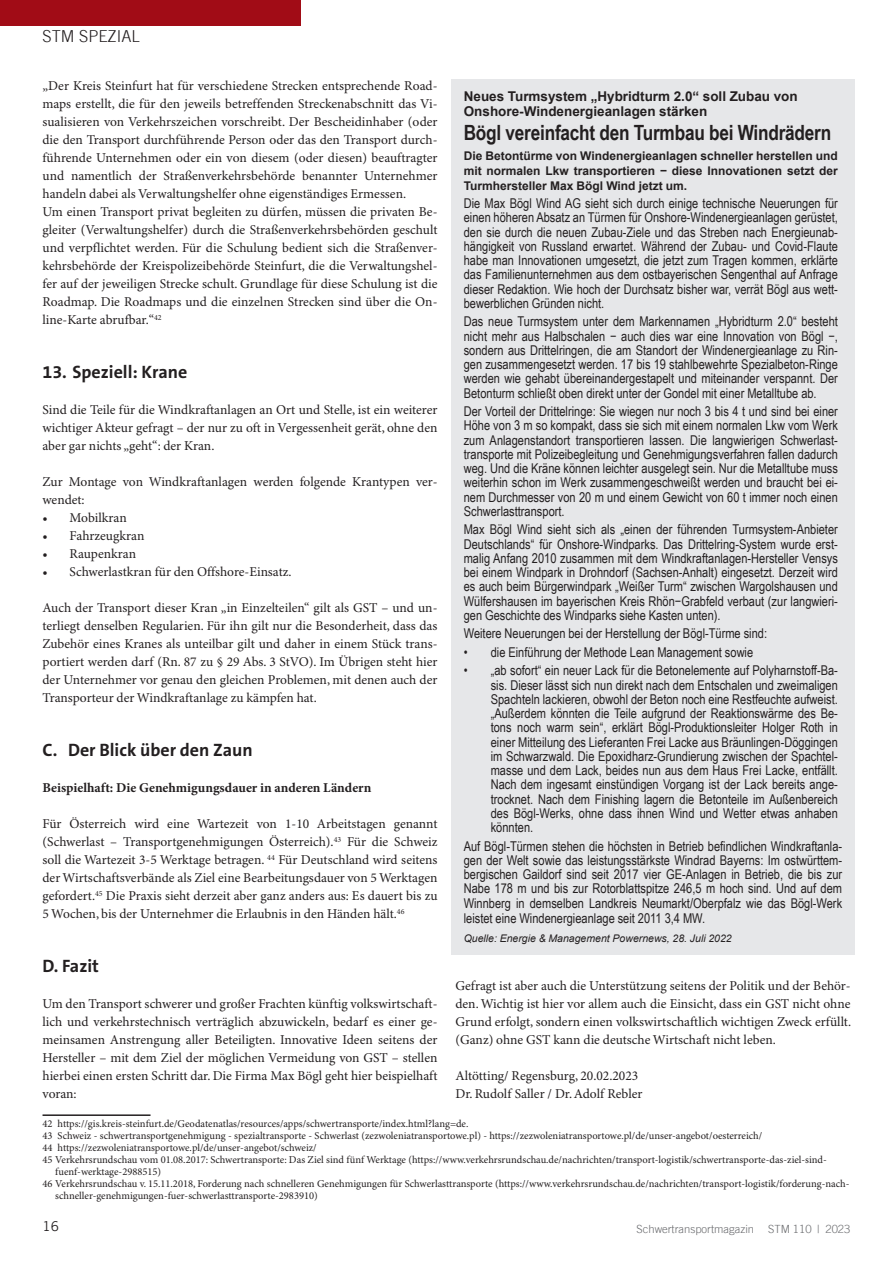
<style>
.page{position:relative;width:893px;height:1263px;background:#fff}
.page>*{position:absolute;margin:0;border:0;box-sizing:border-box;transform-origin:0 0}
.t1{font:700 21px "Arial Narrow";letter-spacing:-.01em;color:#231f20}
.Zwischeüberschrft_Fl{font:700 18px "The Sans B W7";color:#231f20}
.t2{font:300 16.5px "Trade Gothic LT";color:#231f20}
.t3{font:13.5px/14.2px "Arial Narrow";color:#231f20;text-align:justify}
.t4{font:13.5px/18px "Minion Pro";color:#231f20;text-align:justify}
.t5{font:700 13.5px/15px "Arial";color:#231f20}
.t6{font:700 13.5px "Minion Pro";color:#231f20}
.t7{font:13.5px "Trade Gothic LT";color:#231f20}
.t8{font:700 12px/15px "Arial";color:#231f20;text-align:justify}
.t9{font:300 11.25px "Trade Gothic LT";color:#6c6d70}
.Fussnote{font:10.5px/12px "Minion Pro";color:#231f20}
.t10{font:italic 10.5px "Arial";color:#231f20}
</style>
<div class="page">
<div style="left:0;top:0;width:300px;height:26px;background:#a10c16"></div>
<hr style="left:43px;top:1114px;width:108px;height:2px;background:#231f20">
<div style="left:451px;top:79px;width:404px;height:876px;background:#e6e7e9"></div>
<p class="t2" style="left:43px;top:26px;width:99px">STM SPEZIAL</p>
<p class="t4" style="left:43px;top:77px;width:396px">„Der Kreis Steinfurt hat für verschiedene Strecken entsprechende Road&shy;maps erstellt, die für den jeweils betreffenden Streckenabschnitt das Vi&shy;sualisieren von Verkehrszeichen vorschreibt. Der Bescheidinhaber (oder die den Transport durchführende Person oder das den Transport durch&shy;führende Unternehmen oder ein von diesem (oder diesen) beauftragter und namentlich der Straßenverkehrsbehörde benannter Unternehmer handeln dabei als Verwaltungshelfer ohne eigenständiges Ermessen.</p>
<p class="t4" style="left:43px;top:203px;width:396px">Um einen Transport privat begleiten zu dürfen, müssen die privaten Be&shy;gleiter (Verwaltungshelfer) durch die Straßenverkehrsbehörden geschult und verpflichtet werden. Für die Schulung bedient sich die Straßenver&shy;kehrsbehörde der Kreispolizeibehörde Steinfurt, die die Verwaltungshel&shy;fer auf der jeweiligen Strecke schult. Grundlage für diese Schulung ist die Roadmap. Die Roadmaps und die einzelnen Strecken sind über die On&shy;line-Karte abrufbar.“<sup>42</sup></p>
<p class="t5" style="left:464px;top:89px;width:335px">Neues Turmsystem „Hybridturm 2.0“ soll Zubau von<br>Onshore-Windenergieanlagen stärken</p>
<p class="t1" style="left:464px;top:117px;width:369px">Bögl vereinfacht den Turmbau bei Windrädern</p>
<p class="t8" style="left:464px;top:148px;width:376px">Die Betontürme von Windenergieanlagen schneller herstellen und mit normalen Lkw transportieren − diese Innovationen setzt der Turmhersteller Max Bögl Wind jetzt um.</p>
<p class="t3" style="left:464px;top:196px;width:376px">Die Max Bögl Wind AG sieht sich durch einige technische Neuerungen für einen höheren Absatz an Türmen für Onshore-Windenergieanlagen gerüstet, den sie durch die neuen Zubau-Ziele und das Streben nach Energieunab&shy;hängigkeit von Russland erwartet. Während der Zubau- und Covid-Flaute habe man Innovationen umgesetzt, die jetzt zum Tragen kommen, erklärte das Familienunternehmen aus dem ostbayerischen Sengenthal auf Anfrage dieser Redaktion. Wie hoch der Durchsatz bisher war, verrät Bögl aus wett&shy;bewerblichen Gründen nicht.</p>
<p class="t3" style="left:464px;top:314px;width:376px">Das neue Turmsystem unter dem Markennamen „Hybridturm 2.0“ besteht nicht mehr aus Halbschalen − auch dies war eine Innovation von Bögl −, sondern aus Drittelringen, die am Standort der Windenergieanlage zu Rin&shy;gen zusammengesetzt werden. 17 bis 19 stahlbewehrte Spezialbeton-Ringe werden wie gehabt übereinandergestapelt und miteinander verspannt. Der Betonturm schließt oben direkt unter der Gondel mit einer Metalltube ab.</p>
<p class="t3" style="left:464px;top:404px;width:376px">Der Vorteil der Drittelringe: Sie wiegen nur noch 3 bis 4 t und sind bei einer Höhe von 3 m so kompakt, dass sie sich mit einem normalen Lkw vom Werk zum Anlagenstandort transportieren lassen. Die langwierigen Schwerlast&shy;transporte mit Polizeibegleitung und Genehmigungsverfahren fallen dadurch weg. Und die Kräne können leichter ausgelegt sein. Nur die Metalltube muss weiterhin schon im Werk zusammengeschweißt werden und braucht bei ei&shy;nem Durchmesser von 20 m und einem Gewicht von 60 t immer noch einen Schwerlasttransport.</p>
<p class="t3" style="left:464px;top:522px;width:376px">Max Bögl Wind sieht sich als „einen der führenden Turmsystem-Anbieter Deutschlands“ für Onshore-Windparks. Das Drittelring-System wurde erst&shy;malig Anfang 2010 zusammen mit dem Windkraftanlagen-Hersteller Vensys bei einem Windpark in Drohndorf (Sachsen-Anhalt) eingesetzt. Derzeit wird es auch beim Bürgerwindpark „Weißer Turm“ zwischen Wargolshausen und Wülfershausen im bayerischen Kreis Rhön−Grabfeld verbaut (zur langwieri&shy;gen Geschichte des Windparks siehe Kasten unten).</p>
<p class="t3" style="left:464px;top:626px;width:305px">Weitere Neuerungen bei der Herstellung der Bögl-Türme sind:</p>
<p class="t3" style="left:464px;top:644px;width:291px">• die Einführung der Methode Lean Management sowie</p>
<p class="t3" style="left:491px;top:663px;width:349px;text-indent:-27px">• „ab sofort“ ein neuer Lack für die Betonelemente auf Polyharnstoff-Ba&shy;sis. Dieser lässt sich nun direkt nach dem Entschalen und zweimaligen Spachteln lackieren, obwohl der Beton noch eine Restfeuchte aufweist. „Außerdem könnten die Teile aufgrund der Reaktionswärme des Be&shy;tons noch warm sein“, erklärt Bögl-Produktionsleiter Holger Roth in einer Mitteilung des Lieferanten Frei Lacke aus Bräunlingen-Döggingen im Schwarzwald. Die Epoxidharz-Grundierung zwischen der Spachtel&shy;masse und dem Lack, beides nun aus dem Haus Frei Lacke, entfällt.<br>Nach dem ingesamt einstündigen Vorgang ist der Lack bereits ange&shy;trocknet. Nach dem Finishing lagern die Betonteile im Außenbereich des Bögl-Werks, ohne dass ihnen Wind und Wetter etwas anhaben könnten.</p>
<p class="t3" style="left:464px;top:838px;width:380px">Auf Bögl-Türmen stehen die höchsten in Betrieb befindlichen Windkraftanla&shy;gen der Welt sowie das leistungsstärkste Windrad Bayerns: Im ostwürttem&shy;bergischen Gaildorf sind seit 2017 vier GE-Anlagen in Betrieb, die bis zur Nabe 178 m und bis zur Rotorblattspitze 246,5 m hoch sind. Und auf dem Winnberg in demselben Landkreis Neumarkt/Oberpfalz wie das Bögl-Werk leistet eine Windenergieanlage seit 2011 3,4 MW.</p>
<p class="t10" style="left:464px;top:931px;width:270px">Quelle: Energie &amp; Management Powernews, 28. Juli 2022</p>
<p class="Zwischeüberschrft_Fl" style="left:43px;top:360px;width:146px">13. Speziell: Krane</p>
<p class="t4" style="left:43px;top:401px;width:396px">Sind die Teile für die Windkraftanlagen an Ort und Stelle, ist ein weiterer wichtiger Akteur gefragt – der nur zu oft in Vergessenheit gerät, ohne den aber gar nichts „geht“: der Kran.</p>
<p class="t4" style="left:43px;top:473px;width:396px">Zur Montage von Windkraftanlagen werden folgende Krantypen ver&shy;wendet:</p>
<p class="t4" style="left:43px;top:509px;width:86px">• Mobilkran</p>
<p class="t4" style="left:43px;top:527px;width:103px">• Fahrzeugkran</p>
<p class="t4" style="left:43px;top:545px;width:95px">• Raupenkran</p>
<p class="t4" style="left:43px;top:563px;width:251px">• Schwerlastkran für den Offshore-Einsatz.</p>
<p class="t4" style="left:43px;top:599px;width:396px">Auch der Transport dieser Kran „in Einzelteilen“ gilt als GST – und un&shy;terliegt denselben Regularien. Für ihn gilt nur die Besonderheit, dass das Zubehör eines Kranes als unteilbar gilt und daher in einem Stück trans&shy;portiert werden darf (Rn. 87 zu § 29 Abs. 3 StVO). Im Übrigen steht hier der Unternehmer vor genau den gleichen Problemen, mit denen auch der Transporteur der Windkraftanlage zu kämpfen hat.</p>
<p class="Zwischeüberschrft_Fl" style="left:43px;top:738px;width:212px">C. Der Blick über den Zaun</p>
<p class="t6" style="left:43px;top:778px;width:330px">Beispielhaft: Die Genehmigungsdauer in anderen Ländern</p>
<p class="t4" style="left:43px;top:815px;width:396px">Für Österreich wird eine Wartezeit von 1-10 Arbeitstagen genannt (Schwerlast – Transportgenehmigungen Österreich).<sup>43</sup> Für die Schweiz soll die Wartezeit 3-5 Werktage betragen. <sup>44</sup> Für Deutschland wird seitens der Wirtschaftsverbände als Ziel eine Bearbeitungsdauer von 5 Werktagen gefordert.<sup>45</sup> Die Praxis sieht derzeit aber ganz anders aus: Es dauert bis zu 5 Wochen, bis der Unternehmer die Erlaubnis in den Händen hält.<sup>46</sup></p>
<p class="Zwischeüberschrft_Fl" style="left:43px;top:954px;width:58px">D. Fazit</p>
<p class="t4" style="left:43px;top:995px;width:396px">Um den Transport schwerer und großer Frachten künftig volkswirtschaft&shy;lich und verkehrstechnisch verträglich abzuwickeln, bedarf es einer ge&shy;meinsamen Anstrengung aller Beteiligten. Innovative Ideen seitens der Hersteller – mit dem Ziel der möglichen Vermeidung von GST – stellen hierbei einen ersten Schritt dar. Die Firma Max Bögl geht hier beispielhaft voran:</p>
<p class="Fussnote" style="left:43px;top:1118px;width:427px">42 https://gis.kreis-steinfurt.de/Geodatenatlas/resources/apps/schwertransporte/index.html?lang=de.</p>
<p class="Fussnote" style="left:43px;top:1130px;width:721px">43 Schweiz - schwertransportgenehmigung - spezialtransporte - Schwerlast (zezwoleniatransportowe.pl) - https://zezwoleniatransportowe.pl/de/unser-angebot/oesterreich/</p>
<p class="Fussnote" style="left:43px;top:1142px;width:276px">44 https://zezwoleniatransportowe.pl/de/unser-angebot/schweiz/</p>
<p class="Fussnote" style="left:55px;top:1154px;width:773px;text-indent:-13px">45 Verkehrsrundschau vom 01.08.2017: Schwertransporte: Das Ziel sind fünf Werktage (https://www.verkehrsrundschau.de/nachrichten/transport-logistik/schwertransporte-das-ziel-sind&shy;fuenf-werktage-2988515)</p>
<p class="Fussnote" style="left:55px;top:1178px;width:796px;text-indent:-13px">46 Verkehrsrundschau v. 15.11.2018, Forderung nach schnelleren Genehmigungen für Schwerlasttransporte (https://www.verkehrsrundschau.de/nachrichten/transport-logistik/forderung-nach&shy;schneller-genehmigungen-fuer-schwerlasttransporte-2983910)</p>
<p class="t4" style="left:455px;top:977px;width:397px">Gefragt ist aber auch die Unterstützung seitens der Politik und der Behör&shy;den. Wichtig ist hier vor allem auch die Einsicht, dass ein GST nicht ohne Grund erfolgt, sondern einen volkswirtschaftlich wichtigen Zweck erfüllt. (Ganz) ohne GST kann die deutsche Wirtschaft nicht leben.</p>
<p class="t4" style="left:455px;top:1067px;width:184px">Altötting/ Regensburg, 20.02.2023</p>
<p class="t4" style="left:455px;top:1085px;width:188px">Dr. Rudolf Saller / Dr. Adolf Rebler</p>
<p class="t7" style="left:43px;top:1218px;width:18px">16</p>
<p class="t9" style="left:637px;top:1222px;width:119px">Schwertransportmagazin</p>
<p class="t9" style="left:768px;top:1222px;width:84px">STM 110 | 2023</p>
</div>
